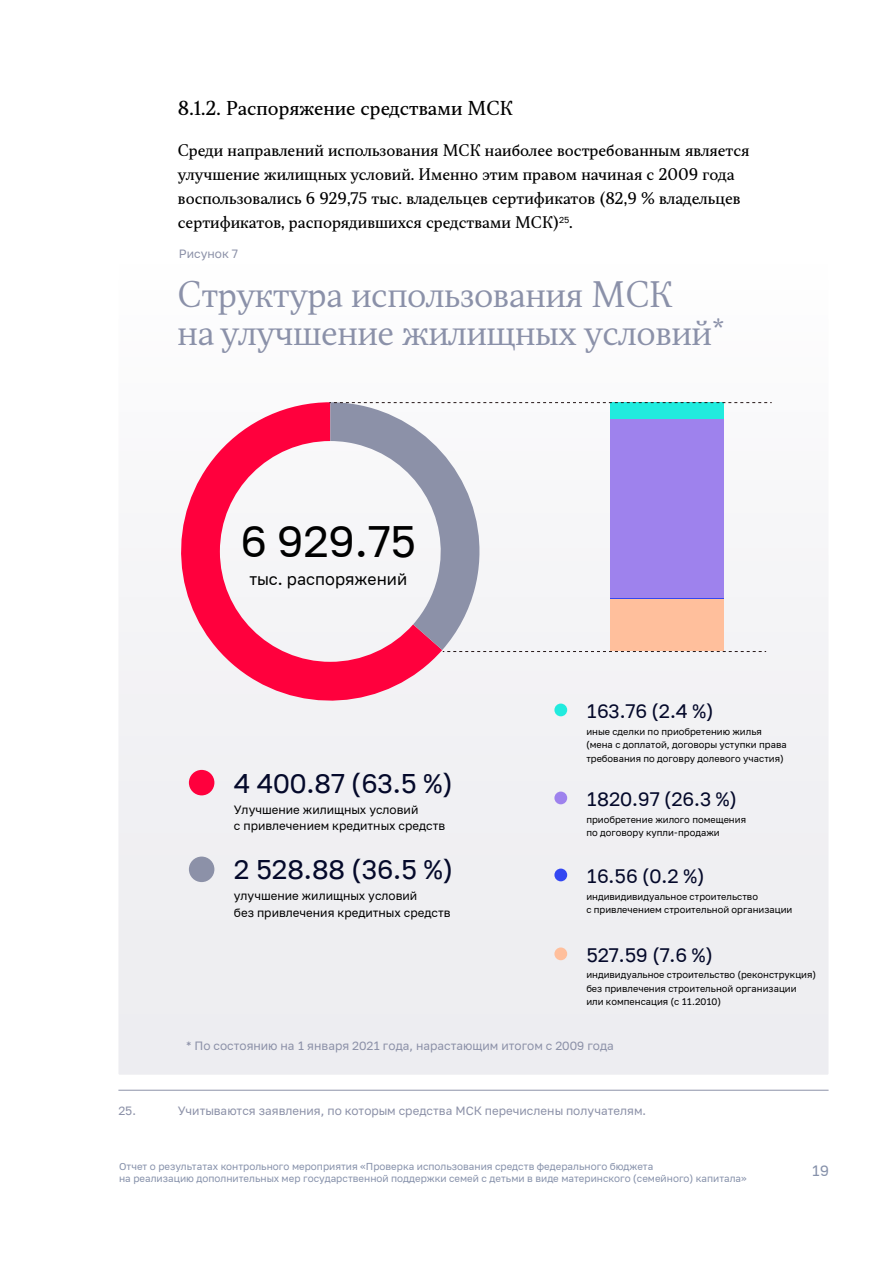
<style>
.page{position:relative;width:893px;height:1263px;background:#fff}
.page>*{position:absolute;margin:0;border:0;box-sizing:border-box;transform-origin:0 0}
.t1{font:43.95px "PT Russia Text";color:#000}
.t2{font:300 33px/37.5px "TT Jenevers";letter-spacing:-.015em;color:#8b91a9}
.t3{font:27px "PT Russia Text";color:#04092a}
.t4{font:19.5px "PT Russia Text";color:#04092a}
.t5{font:18px "TT Jenevers";color:#000}
.t6{font:16.5px "PT Russia Text";color:#000}
.t7{font:15px/24px "TT Jenevers";color:#000}
.t8{font:15px "PT Russia Text";color:#8691aa}
.t9{font:12px "PT Russia Text";color:#8c91a8}
.t10{font:12px/16.5px "PT Russia Text";color:#000}
.t11{font:10.05px/12px "PT Russia Text";color:#8691aa}
.t12{font:9.45px/13.5px "PT Russia Text";color:#000}
</style>
<div class="page">
<div style="left:119px;top:597px;width:709px;height:478px;background:#efeff2"></div>
<svg style="left:164px;top:402px;width:278px;height:316px;fill:#f7f3f5"></svg>
<svg style="left:329px;top:402px;width:443px;height:250px"></svg>
<div style="left:189px;top:770px;width:25px;height:25px;background:#ff003d;border-radius:50%"></div>
<div style="left:189px;top:856px;width:25px;height:26px;background:#8c91a8;border-radius:50%"></div>
<div style="left:554px;top:703px;width:13px;height:13px;background:#21ebde;border-radius:50%"></div>
<div style="left:554px;top:791px;width:13px;height:13px;background:#9e82ed;border-radius:50%"></div>
<div style="left:554px;top:868px;width:13px;height:13px;background:#3347f2;border-radius:50%"></div>
<div style="left:554px;top:947px;width:13px;height:13px;background:#ffbf9c;border-radius:50%"></div>
<hr style="left:118px;top:1090px;width:710px;height:1px;background:#8c91a8">
<h3 class="t5" style="left:178px;top:96px;width:337px">8.1.2. Распоряжение средствами МСК</h3>
<p class="t7" style="left:178px;top:139px;width:573px">Среди направлений использования МСК наиболее востребованным является улучшение жилищных условий. Именно этим правом начиная с 2009 года воспользовались 6 929,75 тыс. владельцев сертификатов (82,9 % владельцев сертификатов, распорядившихся средствами МСК)<sup>25</sup>.</p>
<p class="t9" style="left:179px;top:247px;width:60px">Рисунок 7</p>
<h2 class="t2" style="left:177px;top:276px;width:550px">Структура использования МСК<br>на улучшение жилищных условий*</h2>
<h1 class="t1" style="left:240px;top:516px;width:177px">6 929.75</h1>
<h3 class="t6" style="left:249px;top:570px;width:159px">тыс. распоряжений</h3>
<h3 class="t3" style="left:234px;top:768px;width:220px">4 400.87 (63.5 %)</h3>
<p class="t10" style="left:234px;top:801px;width:213px">Улучшение жилищных условий<br>с привлечением кредитных средств</p>
<h3 class="t3" style="left:234px;top:854px;width:220px">2 528.88 (36.5 %)</h3>
<p class="t10" style="left:234px;top:888px;width:218px">улучшение жилищных условий<br>без привлечения кредитных средств</p>
<h3 class="t4" style="left:586px;top:700px;width:128px">163.76 (2.4 %)</h3>
<p class="t12" style="left:586px;top:724px;width:202px">иные сделки по приобретению жилья (мена с доплатой, договоры уступки права требования по договру долевого участия)</p>
<h3 class="t4" style="left:586px;top:788px;width:152px">1820.97 (26.3 %)</h3>
<p class="t12" style="left:586px;top:812px;width:161px">приобретение жилого помещения по договору купли-продажи</p>
<h3 class="t4" style="left:586px;top:865px;width:119px">16.56 (0.2 %)</h3>
<p class="t12" style="left:586px;top:889px;width:208px">индивидивидуальное строительство<br>с привлечением строительной организации</p>
<h3 class="t4" style="left:586px;top:944px;width:128px">527.59 (7.6 %)</h3>
<p class="t12" style="left:586px;top:968px;width:231px">индивидуальное строительство (реконструкция) без привлечения строительной организации или компенсация (с 11.2010)</p>
<p class="t9" style="left:186px;top:1039px;width:429px">* По состоянию на 1 января 2021 года, нарастающим итогом с 2009 года</p>
<p class="t9" style="left:118px;top:1104px;width:19px">25.</p>
<p class="t9" style="left:178px;top:1104px;width:470px">Учитываются заявления, по которым средства МСК перечислены получателям.</p>
<p class="t11" style="left:119px;top:1160px;width:629px">Отчет о результатах контрольного мероприятия «Проверка использования средств федерального бюджета<br>на реализацию дополнительных мер государственной поддержки семей с детьми в виде материнского (семейного) капитала»</p>
<h3 class="t8" style="left:812px;top:1162px;width:19px">19</h3>
</div>
